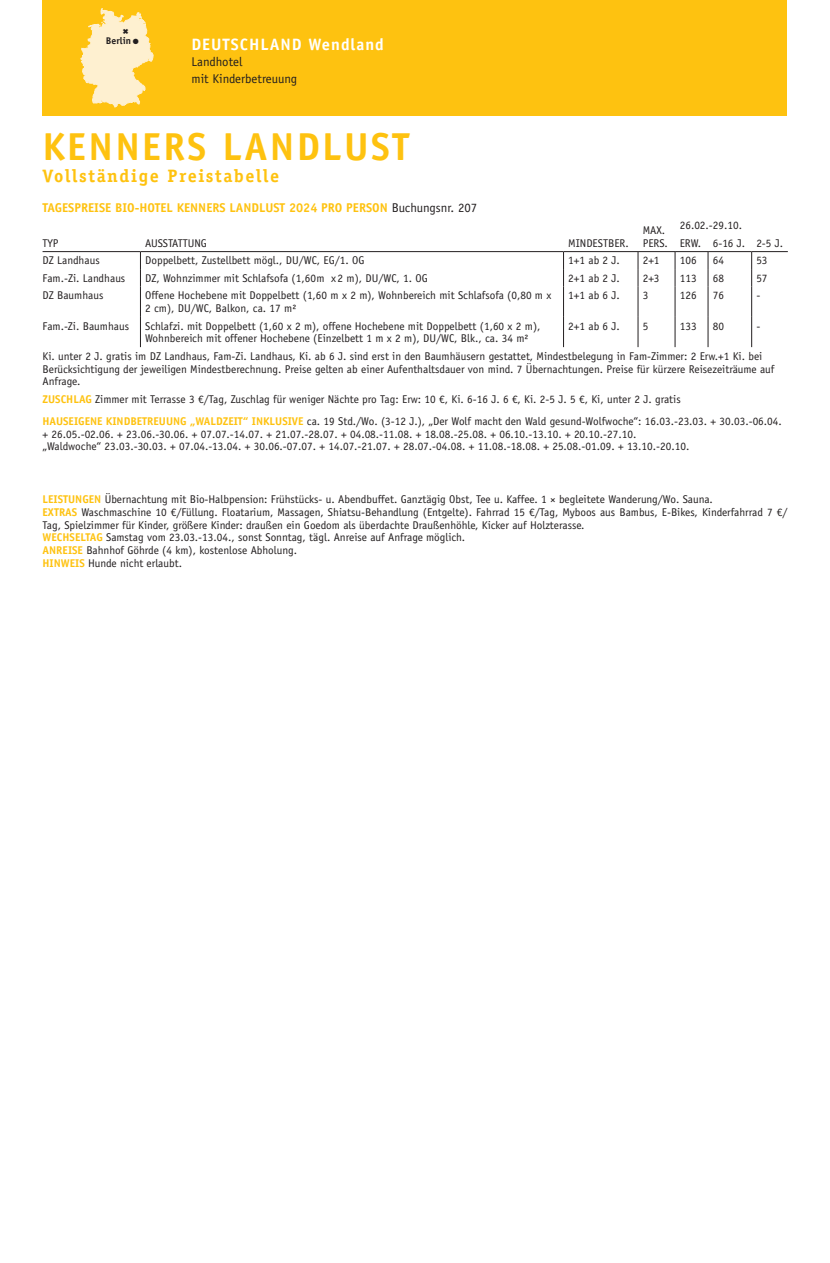
<style>
.page{position:relative;width:830px;height:1263px;background:#fff}
.page>*{position:absolute;margin:0;border:0;box-sizing:border-box;transform-origin:0 0}
.t1{font:700 39px "Officina Sans Std";letter-spacing:.06em;color:#fec210}
.t2{font:700 18px "Officina Serif Std";letter-spacing:.09em;color:#fec210}
.t3{font:700 16.5px "Officina Sans Std";letter-spacing:.06em;color:#fff}
.t4{font:700 12.75px "Officina Sans Std";color:#fec210}
.t5{font:12.75px/16.5px "Officina Sans Std";color:#231f20}
.t6{font:11.25px/12.8px "Officina Sans Std";color:#231f20}
.t7{font:700 9.75px "Officina Sans Std";color:#231f20}
.s1{font-weight:400;color:#231f20}
.s2{font-weight:700;color:#fec210}
</style>
<div class="page">
<div style="left:43px;top:0;width:744px;height:116px;background:#fec210"></div>
<hr style="left:140px;top:287px;width:1px;height:30px;background:#231f20">
<hr style="left:563px;top:287px;width:1px;height:30px;background:#231f20">
<hr style="left:637px;top:287px;width:1px;height:30px;background:#231f20">
<hr style="left:674px;top:287px;width:1px;height:30px;background:#231f20">
<hr style="left:707px;top:287px;width:1px;height:30px;background:#231f20">
<hr style="left:751px;top:287px;width:1px;height:30px;background:#231f20">
<hr style="left:140px;top:317px;width:1px;height:30px;background:#231f20">
<hr style="left:563px;top:317px;width:1px;height:30px;background:#231f20">
<hr style="left:637px;top:317px;width:1px;height:30px;background:#231f20">
<hr style="left:674px;top:317px;width:1px;height:30px;background:#231f20">
<hr style="left:707px;top:317px;width:1px;height:30px;background:#231f20">
<hr style="left:751px;top:317px;width:1px;height:30px;background:#231f20">
<hr style="left:43px;top:251px;width:97px;height:1px;background:#231f20">
<hr style="left:140px;top:251px;width:423px;height:1px;background:#231f20">
<svg style="left:140px;top:252px;width:1px;height:35px"></svg>
<hr style="left:563px;top:251px;width:74px;height:1px;background:#231f20">
<svg style="left:563px;top:252px;width:1px;height:35px"></svg>
<hr style="left:637px;top:251px;width:37px;height:1px;background:#231f20">
<svg style="left:637px;top:252px;width:1px;height:35px"></svg>
<hr style="left:674px;top:251px;width:33px;height:1px;background:#231f20">
<svg style="left:674px;top:252px;width:1px;height:35px"></svg>
<hr style="left:707px;top:251px;width:44px;height:1px;background:#231f20">
<svg style="left:707px;top:252px;width:1px;height:35px"></svg>
<hr style="left:751px;top:251px;width:36px;height:1px;background:#231f20">
<svg style="left:751px;top:252px;width:1px;height:35px"></svg>
<svg style="left:80px;top:8px;width:74px;height:100px"></svg>
<p class="t7" style="left:106px;top:34px;width:34px">Berlin ●</p>
<h3 class="t3" style="left:191px;top:34px;width:194px">DEUTSCHLAND Wendland</h3>
<p class="t5" style="left:191px;top:53px;width:107px">Landhotel<br>mit Kinderbetreuung</p>
<h1 class="t1" style="left:43px;top:123px;width:368px">KENNERS LANDLUST</h1>
<h2 class="t2" style="left:43px;top:164px;width:238px">Vollständige Preistabelle</h2>
<p class="t4" style="left:43px;top:200px;width:436px">TAGESPREISE BIO-HOTEL KENNERS LANDLUST 2024 PRO PERSON <span class="s1">Buchungsnr. 207</span></p>
<p class="t6" style="left:43px;top:237px;width:18px">TYP</p>
<p class="t6" style="left:145px;top:237px;width:63px">AUSSTATTUNG</p>
<p class="t6" style="left:568px;top:237px;width:62px">MINDESTBER.</p>
<p class="t6" style="left:642px;top:224px;width:27px">MAX.<br>PERS.</p>
<p class="t6" style="left:679px;top:217px;width:105px;line-height:17.5px">26.02.-29.10.<br>ERW. 6-16 J. 2-5 J.</p>
<p class="t6" style="left:43px;top:254px;width:59px">DZ Landhaus</p>
<p class="t6" style="left:145px;top:254px;width:221px">Doppelbett, Zustellbett mögl., DU/WC, EG/1. OG</p>
<p class="t6" style="left:568px;top:254px;width:53px">1+1 ab 2 J.</p>
<p class="t6" style="left:642px;top:254px;width:18px">2+1</p>
<p class="t6" style="left:679px;top:254px;width:18px">106</p>
<p class="t6" style="left:712px;top:254px;width:13px">64</p>
<p class="t6" style="left:756px;top:254px;width:13px">53</p>
<p class="t6" style="left:43px;top:272px;width:84px">Fam.-Zi. Landhaus</p>
<p class="t6" style="left:145px;top:272px;width:284px">DZ, Wohnzimmer mit Schlafsofa (1,60m x 2 m), DU/WC, 1. OG</p>
<p class="t6" style="left:568px;top:272px;width:53px">2+1 ab 2 J.</p>
<p class="t6" style="left:642px;top:272px;width:18px">2+3</p>
<p class="t6" style="left:679px;top:272px;width:18px">113</p>
<p class="t6" style="left:712px;top:272px;width:13px">68</p>
<p class="t6" style="left:756px;top:272px;width:13px">57</p>
<p class="t6" style="left:43px;top:289px;width:62px">DZ Baumhaus</p>
<p class="t6" style="left:145px;top:289px;width:407px">Offene Hochebene mit Doppelbett (1,60 m x 2 m), Wohnbereich mit Schlafsofa (0,80 m x<br>2 cm), DU/WC, Balkon, ca. 17 m²</p>
<p class="t6" style="left:568px;top:289px;width:53px">1+1 ab 6 J.</p>
<p class="t6" style="left:642px;top:289px;width:7px">3</p>
<p class="t6" style="left:679px;top:289px;width:18px">126</p>
<p class="t6" style="left:712px;top:289px;width:13px">76</p>
<p class="t6" style="left:756px;top:289px;width:5px">-</p>
<p class="t6" style="left:43px;top:320px;width:88px">Fam.-Zi. Baumhaus</p>
<p class="t6" style="left:145px;top:320px;width:396px">Schlafzi. mit Doppelbett (1,60 x 2 m), offene Hochebene mit Doppelbett (1,60 x 2 m),<br>Wohnbereich mit offener Hochebene (Einzelbett 1 m x 2 m), DU/WC, Blk., ca. 34 m²</p>
<p class="t6" style="left:568px;top:320px;width:53px">2+1 ab 6 J.</p>
<p class="t6" style="left:642px;top:320px;width:7px">5</p>
<p class="t6" style="left:679px;top:320px;width:18px">133</p>
<p class="t6" style="left:712px;top:320px;width:13px">80</p>
<p class="t6" style="left:756px;top:320px;width:5px">-</p>
<p class="t6" style="left:43px;top:350px;width:733px">Ki. unter 2 J. gratis im DZ Landhaus, Fam-Zi. Landhaus, Ki. ab 6 J. sind erst in den Baumhäusern gestattet, Mindestbelegung in Fam-Zimmer: 2 Erw.+1 Ki. bei<br>Berücksichtigung der jeweiligen Mindestberechnung. Preise gelten ab einer Aufenthaltsdauer von mind. 7 Übernachtungen. Preise für kürzere Reisezeiträume auf<br>Anfrage.</p>
<p class="t6" style="left:43px;top:388px;width:740px;line-height:22px"><span class="s2">ZUSCHLAG</span> Zimmer mit Terrasse 3 €/Tag, Zuschlag für weniger Nächte pro Tag: Erw: 10 €, Ki. 6-16 J. 6 €, Ki. 2-5 J. 5 €, Ki, unter 2 J. gratis<br><span class="s2">HAUSEIGENE KINDBETREUUNG „WALDZEIT“ INKLUSIVE</span> ca. 19 Std./Wo. (3-12 J.), „Der Wolf macht den Wald gesund-Wolfwoche“: 16.03.-23.03. + 30.03.-06.04.</p>
<p class="t6" style="left:43px;top:427px;width:648px">+ 26.05.-02.06. + 23.06.-30.06. + 07.07.-14.07. + 21.07.-28.07. + 04.08.-11.08. + 18.08.-25.08. + 06.10.-13.10. + 20.10.-27.10. „Waldwoche“ 23.03.-30.03. + 07.04.-13.04. + 30.06.-07.07. + 14.07.-21.07. + 28.07.-04.08. + 11.08.-18.08. + 25.08.-01.09. + 13.10.-20.10.</p>
<p class="t6" style="left:43px;top:493px;width:746px"><span class="s2">LEISTUNGEN</span> Übernachtung mit Bio-Halbpension: Frühstücks- u. Abendbuffet. Ganztägig Obst, Tee u. Kaffee. 1 × begleitete Wanderung/Wo. Sauna.<br><span class="s2">EXTRAS</span> Waschmaschine 10 €/Füllung. Floatarium, Massagen, Shiatsu-Behandlung (Entgelte). Fahrrad 15 €/Tag, Myboos aus Bambus, E-Bikes, Kinderfahrrad 7 €/ Tag, Spielzimmer für Kinder, größere Kinder: draußen ein Goedom als überdachte Draußenhöhle, Kicker auf Holzterasse.<br><span class="s2">WECHSELTAG</span> Samstag vom 23.03.-13.04., sonst Sonntag, tägl. Anreise auf Anfrage möglich.<br><span class="s2">ANREISE</span> Bahnhof Göhrde (4 km), kostenlose Abholung.<br><span class="s2">HINWEIS</span> Hunde nicht erlaubt.</p>
</div>
